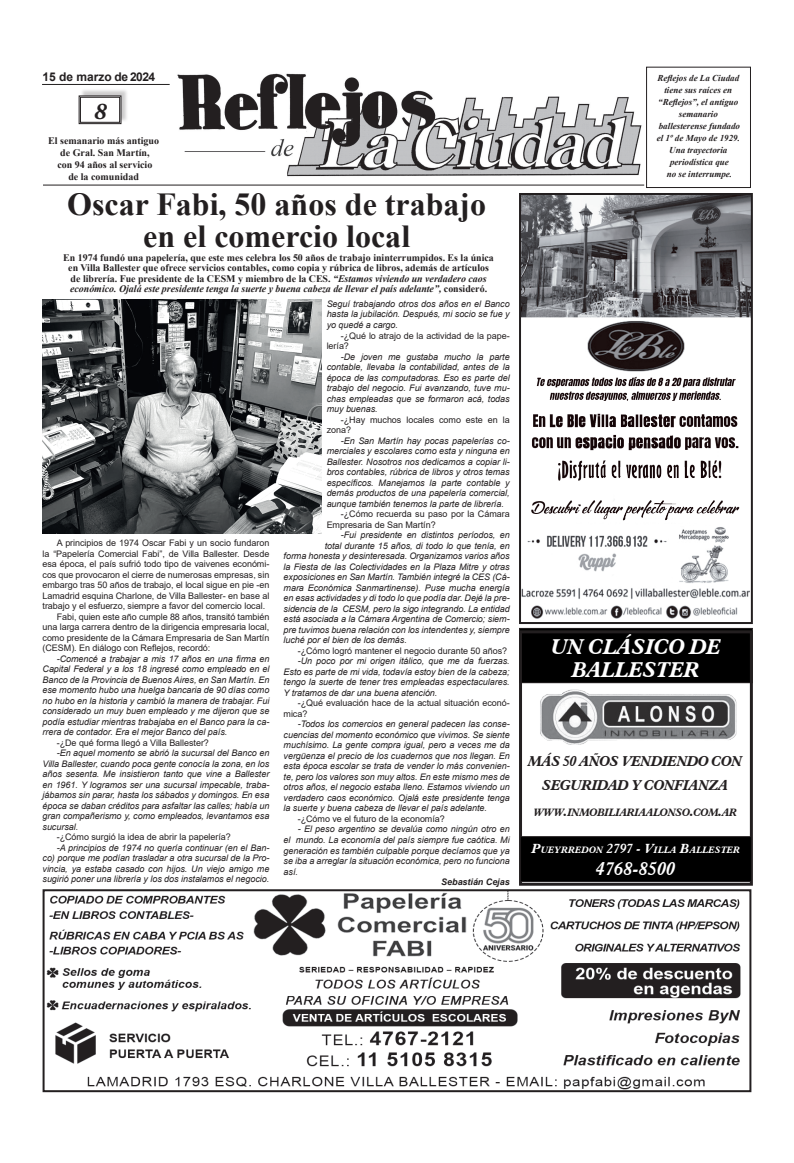
<style>
.page{position:relative;width:794px;height:1163px;background:#fff}
.page>*{position:absolute;margin:0;border:0;box-sizing:border-box;transform-origin:0 0}
.t1{font:700 32px/32px "Times New Roman";color:#231f20;text-align:center}
.t2{font:italic 700 24px "Adobe Garamond Pro";color:#231f20}
.t3{font:italic 700 21px/23px "Aldine 721 BT";letter-spacing:-.01em;color:#fff;text-align:center}
.t4{font:italic 700 18px "Aldine 721 BT";letter-spacing:.01em;color:#fff}
.t5{font:italic 700 14px/24px "Aldine 721 BT";letter-spacing:-.03em;color:#231f20;text-align:center}
.t6{font:italic 700 13px "Aldine 721 BT";color:#fff}
.t7{font:700 12px "Arial";color:#231f20}
.t8{font:italic 700 10.5px "Aldine 721 BT";color:#231f20}
.t9{font:700 10px/12px "Times New Roman";color:#231f20;text-align:center}
.t10{font:italic 700 9.1px "Aldine 721 BT";color:#fff}
.t11{font:italic 9px/10.5px "Arial";letter-spacing:-.005em;color:#231f20;text-align:justify}
.t12{font:9px/10.5px "Arial";letter-spacing:-.005em;color:#231f20}
.t13{font:italic 700 9px/12px "Times New Roman";color:#231f20;text-align:center}
.t14{font:italic 700 9px "Arial";letter-spacing:-.005em;color:#231f20}
.s1{font-style:italic}
.s2{font-size:15px}
.s3{font-size:13px}
.s4{font-size:9.1px}
</style>
<div class="page">
<img style="left:177px;top:73px;width:465px;height:104px">
<div style="left:646px;top:67px;width:105px;height:121px;border:1px solid #231f20"></div>
<div style="left:80px;top:88px;width:49px;height:34px;background:#231f20;opacity:.23"></div>
<svg style="left:78px;top:95px;width:44px;height:29px"></svg>
<div style="left:80px;top:97px;width:40px;height:26px;border:1px solid #231f20"></div>
<hr style="left:43px;top:184px;width:601px;height:1px;background:#231f20">
<hr style="left:42px;top:84px;width:128px;height:1px;background:#231f20">
<img style="left:46px;top:892px;width:695px;height:196px">
<div style="left:43px;top:889px;width:708px;height:202px;border:2px solid #231f20"></div>
<img style="left:43px;top:300px;width:279px;height:233px">
<img style="left:522px;top:196px;width:228px;height:423px">
<div style="left:519px;top:193px;width:234px;height:431px;border:2px solid #231f20"></div>
<div style="left:519px;top:628px;width:233px;height:54px;background:#000"></div>
<div style="left:519px;top:627px;width:234px;height:56px;border:1px solid #231f20"></div>
<div style="left:519px;top:630px;width:234px;height:255px;border:3px solid #231f20"></div>
<img style="left:540px;top:689px;width:197px;height:55px">
<div style="left:520px;top:836px;width:231px;height:45px;background:#000"></div>
<div style="left:520px;top:836px;width:232px;height:45px;border:1px solid #231f20"></div>
<h3 class="t7" style="left:43px;top:68px;width:114px">15 de marzo de 2024</h3>
<h2 class="t2" style="left:94px;top:97px;width:14px">8</h2>
<p class="t9" style="left:48px;top:134px;width:112px">El semanario más antiguo de Gral. San Martín,<br>con 94 años al servicio<br>de la comunidad</p>
<h1 class="t1" style="left:67px;top:188px;width:420px">Oscar Fabi, 50 años de trabajo en el comercio local</h1>
<p class="t9" style="left:63px;top:252px;width:432px;line-height:10.5px">En 1974 fundó una papelería, que este mes celebra los 50 años de trabajo ininterrumpidos. Es la única en Villa Ballester que ofrece servicios contables, como copia y rúbrica de libros, además de artículos de librería. Fue presidente de la CESM y miembro de la CES. <span class="s1">“Estamos viviendo un verdadero caos económico. Ojalá este presidente tenga la suerte y buena cabeza de llevar el país adelante”,</span> consideró.</p>
<p class="t12" style="left:57px;top:537px;width:214px">A principios de 1974 Oscar Fabi y un socio fundaron</p>
<p class="t12" style="left:43px;top:548px;width:228px">la “Papelería Comercial Fabi”, de Villa Ballester. Desde</p>
<p class="t12" style="left:43px;top:558px;width:228px">esa época, el país sufrió todo tipo de vaivenes económi-</p>
<p class="t12" style="left:43px;top:569px;width:228px">cos que provocaron el cierre de numerosas empresas, sin</p>
<p class="t12" style="left:43px;top:579px;width:228px">embargo tras 50 años de trabajo, el local sigue en pie -en</p>
<p class="t12" style="left:43px;top:590px;width:228px">Lamadrid esquina Charlone, de Villa Ballester- en base al</p>
<p class="t12" style="left:43px;top:600px;width:224px">trabajo y el esfuerzo, siempre a favor del comercio local.</p>
<p class="t12" style="left:57px;top:611px;width:214px">Fabi, quien este año cumple 88 años, transitó también</p>
<p class="t12" style="left:43px;top:621px;width:228px">una larga carrera dentro de la dirigencia empresaria local,</p>
<p class="t12" style="left:43px;top:632px;width:228px">como presidente de la Cámara Empresaria de San Martín</p>
<p class="t12" style="left:43px;top:642px;width:169px">(CESM). En diálogo con Reflejos, recordó:</p>
<p class="t11" style="left:43px;top:653px;width:228px;text-indent:14px">-Comencé a trabajar a mis 17 años en una firma en Capital Federal y a los 18 ingresé como empleado en el Banco de la Provincia de Buenos Aires, en San Martín. En ese momento hubo una huelga bancaria de 90 días como no hubo en la historia y cambió la manera de trabajar. Fui considerado un muy buen empleado y me dijeron que se podía estudiar mientras trabajaba en el Banco para la ca&shy;rrera de contador. Era el mejor Banco del país.</p>
<p class="t12" style="left:57px;top:737px;width:154px">-¿De qué forma llegó a Villa Ballester?</p>
<p class="t11" style="left:43px;top:747px;width:228px;text-indent:14px">-En aquel momento se abrió la sucursal del Banco en Villa Ballester, cuando poca gente conocía la zona, en los años sesenta. Me insistieron tanto que vine a Ballester en 1961. Y logramos ser una sucursal impecable, traba&shy;jábamos sin parar, hasta los sábados y domingos. En esa época se daban créditos para asfaltar las calles; había un gran compañerismo y, como empleados, levantamos esa sucursal.</p>
<p class="t12" style="left:57px;top:831px;width:176px">-¿Cómo surgió la idea de abrir la papelería?</p>
<p class="t11" style="left:43px;top:842px;width:228px;text-indent:14px">-A principios de 1974 no quería continuar (en el Ban&shy;co) porque me podían trasladar a otra sucursal de la Pro&shy;vincia, ya estaba casado con hijos. Un viejo amigo me sugirió poner una librería y los dos instalamos el negocio.</p>
<p class="t11" style="left:327px;top:298px;width:184px">Seguí trabajando otros dos años en el Banco hasta la jubilación. Después, mi socio se fue y yo quedé a cargo.</p>
<p class="t12" style="left:327px;top:330px;width:184px;text-indent:14px">-¿Qué lo atrajo de la actividad de la pape&shy;lería?</p>
<p class="t11" style="left:327px;top:351px;width:184px;text-indent:14px">-De joven me gustaba mucho la parte contable, llevaba la contabilidad, antes de la época de las computadoras. Eso es parte del trabajo del negocio. Fui avanzando, tuve mu&shy;chas empleadas que se formaron acá, todas muy buenas.</p>
<p class="t12" style="left:327px;top:414px;width:184px;text-indent:14px">-¿Hay muchos locales como este en la zona?</p>
<p class="t11" style="left:327px;top:435px;width:184px;text-indent:14px">-En San Martín hay pocas papelerías co&shy;merciales y escolares como esta y ninguna en Ballester. Nosotros nos dedicamos a copiar li&shy;bros contables, rúbrica de libros y otros temas específicos. Manejamos la parte contable y demás productos de una papelería comercial, aunque también tenemos la parte de librería.</p>
<p class="t12" style="left:327px;top:508px;width:184px;text-indent:14px">-¿Cómo recuerda su paso por la Cámara<br>Empresaria de San Martín?</p>
<p class="t11" style="left:341px;top:530px;width:170px">-Fui presidente en distintos períodos, en</p>
<p class="t11" style="left:325px;top:540px;width:186px">total durante 15 años, di todo lo que tenía, en</p>
<p class="t11" style="left:283px;top:551px;width:228px">forma honesta y desinteresada. Organizamos varios años</p>
<p class="t11" style="left:283px;top:561px;width:228px">la Fiesta de las Colectividades en la Plaza Mitre y otras</p>
<p class="t11" style="left:283px;top:572px;width:228px">exposiciones en San Martín. También integré la CES (Cá-</p>
<p class="t11" style="left:283px;top:582px;width:228px">mara Económica Sanmartinense). Puse mucha energía</p>
<p class="t11" style="left:283px;top:593px;width:228px">en esas actividades y di todo lo que podía dar. Dejé la pre-</p>
<p class="t11" style="left:283px;top:603px;width:228px">sidencia de la CESM, pero la sigo integrando. La entidad</p>
<p class="t11" style="left:283px;top:614px;width:228px">está asociada a la Cámara Argentina de Comercio; siem-</p>
<p class="t11" style="left:283px;top:624px;width:228px">pre tuvimos buena relación con los intendentes y, siempre</p>
<p class="t11" style="left:283px;top:635px;width:125px">luché por el bien de los demás.</p>
<p class="t12" style="left:298px;top:645px;width:211px">-¿Cómo logró mantener el negocio durante 50 años?</p>
<p class="t11" style="left:283px;top:656px;width:228px;text-indent:14px">-Un poco por mi origen itálico, que me da fuerzas.<br>Esto es parte de mi vida, todavía estoy bien de la cabeza; tengo la suerte de tener tres empleadas espectaculares.<br>Y tratamos de dar una buena atención.</p>
<p class="t12" style="left:283px;top:697px;width:228px;text-indent:14px">-¿Qué evaluación hace de la actual situación econó&shy;mica?</p>
<p class="t11" style="left:283px;top:719px;width:228px;text-indent:14px">-Todos los comercios en general padecen las conse&shy;cuencias del momento económico que vivimos. Se siente muchísimo. La gente compra igual, pero a veces me da vergüenza el precio de los cuadernos que nos llegan. En esta época escolar se trata de vender lo más convenien&shy;te, pero los valores son muy altos. En este mismo mes de otros años, el negocio estaba lleno. Estamos viviendo un verdadero caos económico. Ojalá este presidente tenga la suerte y buena cabeza de llevar el país adelante.</p>
<p class="t12" style="left:298px;top:813px;width:149px">-¿Cómo ve el futuro de la economía?</p>
<p class="t11" style="left:283px;top:824px;width:228px;text-indent:14px">- El peso argentino se devalúa como ningún otro en el mundo. La economía del país siempre fue caótica. Mi generación es también culpable porque decíamos que ya se iba a arreglar la situación económica, pero no funciona así.</p>
<p class="t14" style="left:441px;top:875px;width:70px">Sebastián Cejas</p>
<p class="t13" style="left:656px;top:72px;width:85px">Reflejos de La Ciudad tiene sus raíces en “Reflejos”, el antiguo semanario ballesterense fundado el 1º de Mayo de 1929.<br>Una trayectoria periodística que<br>no se interrumpe.</p>
<h3 class="t3" style="left:550px;top:635px;width:172px">UN CLÁSICO DE<br>BALLESTER</h3>
<h3 class="t5" style="left:528px;top:748px;width:216px">MÁS 50 AÑOS VENDIENDO CON<br>SEGURIDAD Y CONFIANZA</h3>
<p class="t8" style="left:533px;top:806px;width:42px">WWW<span class="s2">.</span>INMOBILIARIAALONSO</p>
<p class="t8" style="left:690px;top:806px;width:41px"><span class="s2">.</span>COM<span class="s2">.</span>AR</p>
<p class="t10" style="left:531px;top:844px;width:17px"><span class="s3">P</span>UEYRREDON</p>
<h3 class="t6" style="left:607px;top:840px;width:54px">2797 - V<span class="s4">ILLA</span></h3>
<p class="t10" style="left:680px;top:844px;width:17px"><span class="s3">B</span>ALLESTER</p>
<h3 class="t4" style="left:596px;top:858px;width:81px">4768-8500</h3>
</div>
